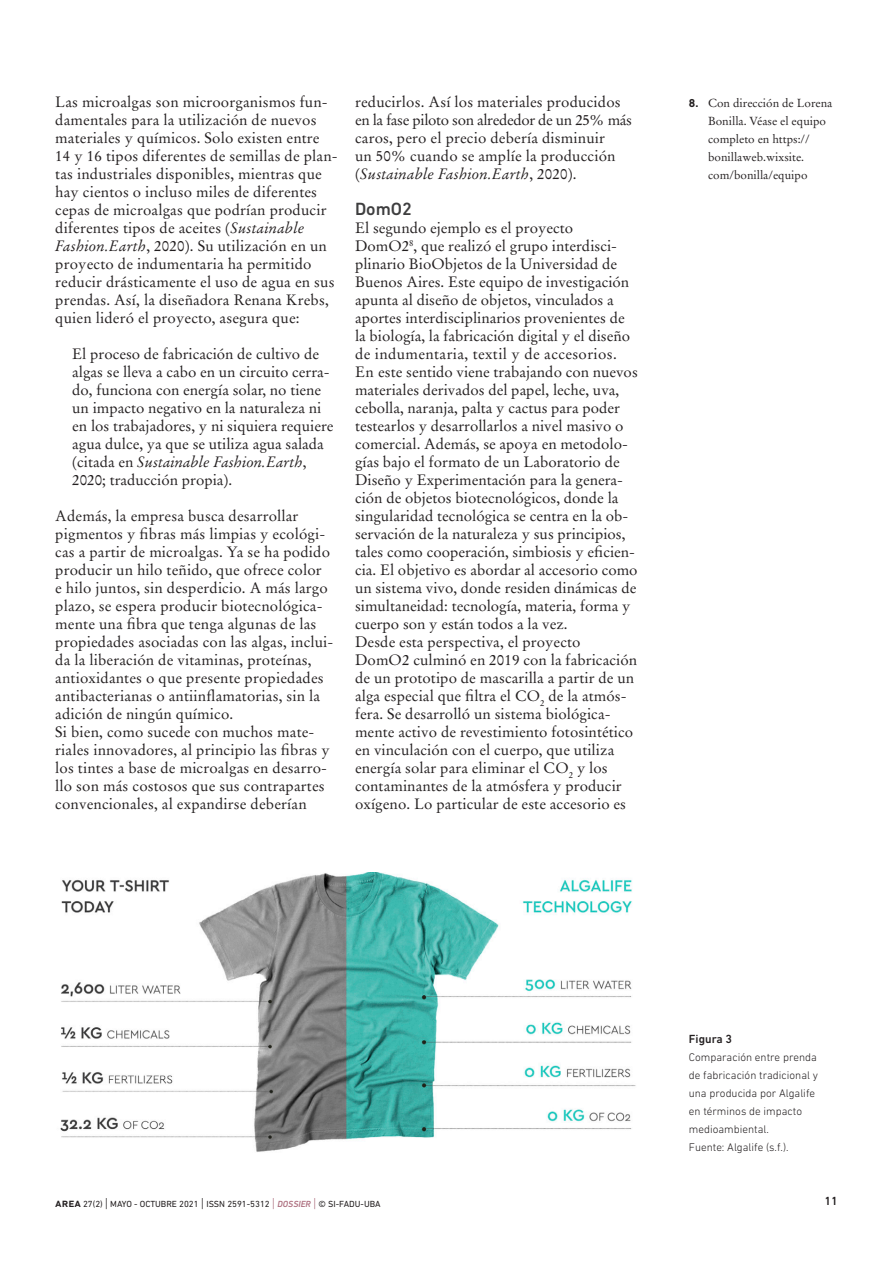
<style>
.page{position:relative;width:893px;height:1263px;background:#fff}
.page>*{position:absolute;margin:0;border:0;box-sizing:border-box;transform-origin:0 0}
._21__Subtitulo_2{font:500 18px "DIN Next LT Pro";color:#3e3e3f}
._23__Texto_principal{font:15px/18px "Stempel Garamond LT Std";letter-spacing:.005em;color:#231f20}
._24__Cita{font:15px/18px "Stempel Garamond LT Std";color:#231f20}
._32__Titulo_Figuras{font:500 12px "DIN Next LT Pro";color:#231f20}
._26__Nota_al_pie{font:11.7px/18px "Stempel Garamond LT Std";color:#231f20}
._33__Epígrafe{font:300 11.25px/18px "DIN Next LT Pro";color:#231f20}
.t1{font:9px "DIN Next LT Pro";color:#231f20}
.s1{font-style:italic}
.s2{font-family:"DIN Next LT Pro";font-weight:700}
.s3{font-weight:500;font-size:12px}
.s4{font-weight:300;font-size:13.5px}
.s5{font-weight:300;font-size:13.5px;color:#ad6f7f}
.s6{font-weight:500;font-style:italic;color:#ad6f7f}
</style>
<div class="page">
<img style="left:60px;top:872px;width:576px;height:280px">
<p class="_23__Texto_principal" style="left:55px;top:93px;width:284px">Las microalgas son microorganismos fun&shy;damentales para la utilización de nuevos materiales y químicos. Solo existen entre 14 y 16 tipos diferentes de semillas de plan&shy;tas industriales disponibles, mientras que hay cientos o incluso miles de diferentes cepas de microalgas que podrían producir diferentes tipos de aceites (<span class="s1">Sustainable Fashion.Earth</span>, 2020). Su utilización en un proyecto de indumentaria ha permitido reducir drásticamente el uso de agua en sus prendas. Así, la diseñadora Renana Krebs, quien lideró el proyecto, asegura que:</p>
<p class="_24__Cita" style="left:72px;top:345px;width:263px">El proceso de fabricación de cultivo de algas se lleva a cabo en un circuito cerra&shy;do, funciona con energía solar, no tiene un impacto negativo en la naturaleza ni en los trabajadores, y ni siquiera requiere agua dulce, ya que se utiliza agua salada (citada en <span class="s1">Sustainable Fashion.Earth</span>, 2020; traducción propia).</p>
<p class="_23__Texto_principal" style="left:55px;top:507px;width:280px">Además, la empresa busca desarrollar pigmentos y fibras más limpias y ecológi&shy;cas a partir de microalgas. Ya se ha podido producir un hilo teñido, que ofrece color<br>e hilo juntos, sin desperdicio. A más largo plazo, se espera producir biotecnológica&shy;mente una fibra que tenga algunas de las propiedades asociadas con las algas, inclui&shy;da la liberación de vitaminas, proteínas, antioxidantes o que presente propiedades antibacterianas o antiinflamatorias, sin la adición de ningún químico.</p>
<p class="_23__Texto_principal" style="left:55px;top:723px;width:276px">Si bien, como sucede con muchos mate&shy;riales innovadores, al principio las fibras y los tintes a base de microalgas en desarro&shy;llo son más costosos que sus contrapartes convencionales, al expandirse deberían</p>
<p class="_23__Texto_principal" style="left:355px;top:93px;width:278px">reducirlos. Así los materiales producidos en la fase piloto son alrededor de un 25% más caros, pero el precio debería disminuir<br>un 50% cuando se amplíe la producción (<span class="s1">Sustainable Fashion.Earth</span>, 2020).</p>
<p class="_21__Subtitulo_2" style="left:355px;top:199px;width:59px">DomO2</p>
<p class="_23__Texto_principal" style="left:355px;top:219px;width:284px">El segundo ejemplo es el proyecto DomO2<sup>8</sup>, que realizó el grupo interdisci&shy;plinario BioObjetos de la Universidad de Buenos Aires. Este equipo de investigación apunta al diseño de objetos, vinculados a aportes interdisciplinarios provenientes de la biología, la fabricación digital y el diseño de indumentaria, textil y de accesorios.<br>En este sentido viene trabajando con nuevos materiales derivados del papel, leche, uva, cebolla, naranja, palta y cactus para poder testearlos y desarrollarlos a nivel masivo o comercial. Además, se apoya en metodolo&shy;gías bajo el formato de un Laboratorio de Diseño y Experimentación para la genera&shy;ción de objetos biotecnológicos, donde la singularidad tecnológica se centra en la ob&shy;servación de la naturaleza y sus principios, tales como cooperación, simbiosis y eficien&shy;cia. El objetivo es abordar al accesorio como un sistema vivo, donde residen dinámicas de simultaneidad: tecnología, materia, forma y cuerpo son y están todos a la vez.</p>
<p class="_23__Texto_principal" style="left:355px;top:633px;width:284px">Desde esta perspectiva, el proyecto DomO2 culminó en 2019 con la fabricación de un prototipo de mascarilla a partir de un alga especial que filtra el CO<sub>2</sub> de la atmós&shy;fera. Se desarrolló un sistema biológica&shy;mente activo de revestimiento fotosintético en vinculación con el cuerpo, que utiliza energía solar para eliminar el CO<sub>2</sub> y los contaminantes de la atmósfera y producir oxígeno. Lo particular de este accesorio es</p>
<p class="_26__Nota_al_pie" style="left:708px;top:94px;width:126px;text-indent:-19px"><span class="s2">8.</span> Con dirección de Lorena<br>Bonilla. Véase el equipo completo en https:// bonillaweb.wixsite. com/bonilla/equipo</p>
<p class="_32__Titulo_Figuras" style="left:689px;top:1032px;width:45px">Figura 3</p>
<p class="_33__Epígrafe" style="left:689px;top:1048px;width:131px">Comparación entre prenda de fabricación tradicional y una producida por Algalife en términos de impacto medioambiental.</p>
<p class="_33__Epígrafe" style="left:689px;top:1138px;width:101px">Fuente: Algalife (s.f.).</p>
<p class="t1" style="left:55px;top:1198px;width:327px"><span class="s3">area</span> 27(2) <span class="s4">|</span> MAYO - OCTUBRE 2021 <span class="s4">|</span> ISSN 2591-5312 <span class="s5">|</span> <span class="s6">DOSSIER</span> <span class="s5">|</span> © SI-FADU-UBA</p>
<p class="_32__Titulo_Figuras" style="left:824px;top:1194px;width:15px">11</p>
</div>
